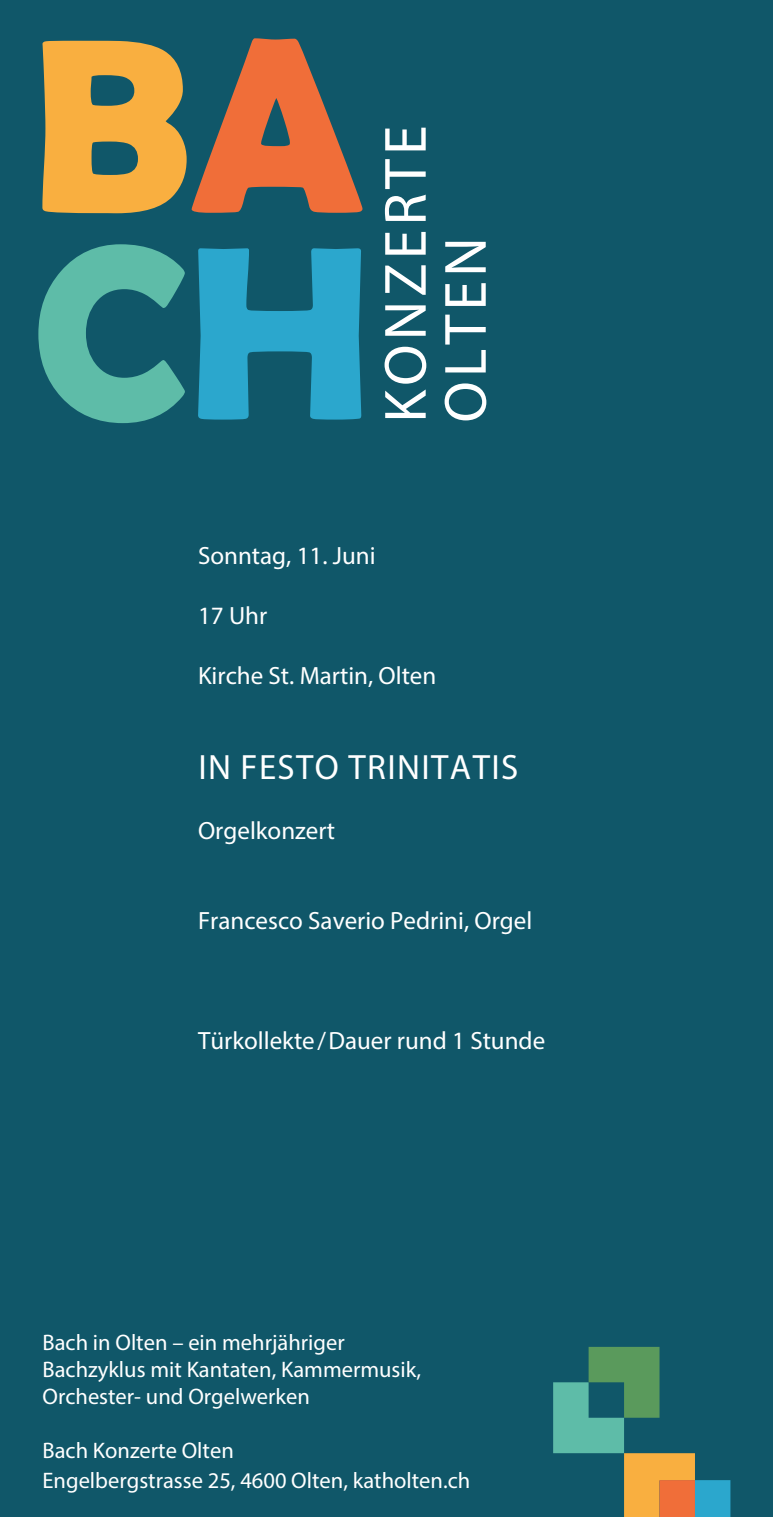
<style>
.page{position:relative;width:773px;height:1517px;background:#fff}
.page>*{position:absolute;margin:0;border:0;box-sizing:border-box;transform-origin:0 0}
.t1{font:60px "Myriad Pro";letter-spacing:.07em;color:#fff}
.t2{font:35.25px "Myriad Pro";letter-spacing:.04em;color:#fff}
.t3{font:25px "Myriad Pro";color:#fff}
.t4{font:22.5px "Myriad Pro";color:#fff}
</style>
<div class="page">
<div style="left:0;top:0;width:772px;height:1517px;background:#105769"></div>
<svg style="left:198px;top:248px;width:163px;height:171px"></svg>
<svg style="left:38px;top:244px;width:147px;height:179px"></svg>
<svg style="left:42px;top:38px;width:320px;height:175px"></svg>
<svg style="left:553px;top:1347px;width:177px;height:170px"></svg>
<p class="t1" style="left:368px;top:422px;width:299px;rotate:-90deg">KONZERTE</p>
<p class="t1" style="left:428px;top:422px;width:187px;rotate:-90deg">OLTEN</p>
<p class="t3" style="left:198px;top:540px;width:179px">Sonntag, 11. Juni</p>
<p class="t3" style="left:198px;top:600px;width:71px">17 Uhr</p>
<p class="t3" style="left:198px;top:660px;width:240px">Kirche St. Martin, Olten</p>
<p class="t2" style="left:198px;top:745px;width:321px">IN FESTO TRINITATIS</p>
<p class="t3" style="left:198px;top:815px;width:138px">Orgelkonzert</p>
<p class="t3" style="left:198px;top:905px;width:336px">Francesco Saverio Pedrini, Orgel</p>
<p class="t3" style="left:198px;top:1025px;width:348px">Türkollekte/Dauer rund 1 Stunde</p>
<p class="t4" style="left:43px;top:1328px;width:304px">Bach in Olten – ein mehrjähriger</p>
<p class="t4" style="left:43px;top:1355px;width:380px">Bachzyklus mit Kantaten, Kammermusik,</p>
<p class="t4" style="left:43px;top:1382px;width:269px">Orchester- und Orgelwerken</p>
<p class="t4" style="left:43px;top:1436px;width:193px">Bach Konzerte Olten</p>
<p class="t4" style="left:43px;top:1466px;width:429px">Engelbergstrasse 25, 4600 Olten, katholten.ch</p>
</div>
